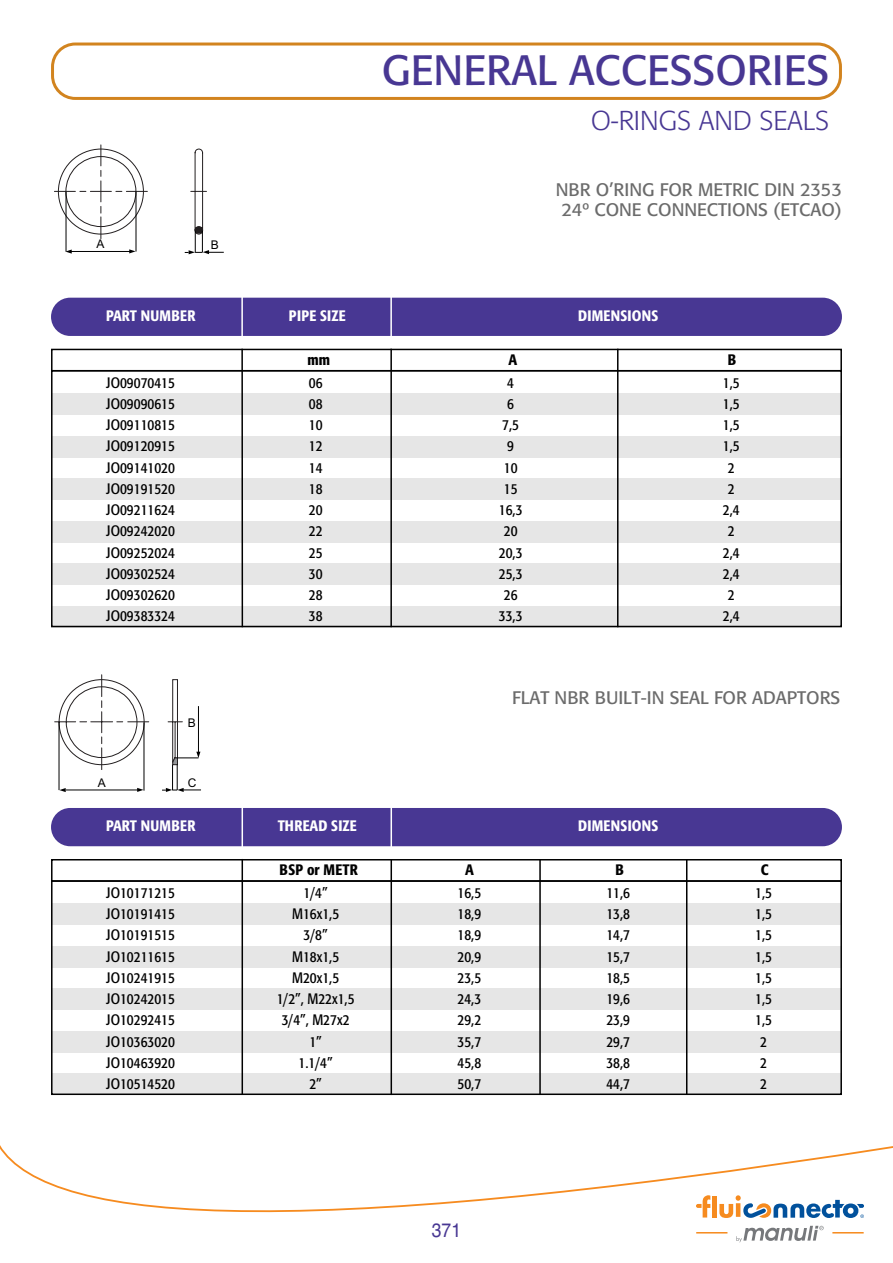
<style>
.page{position:relative;width:893px;height:1263px;background:#fff}
.page>*{position:absolute;margin:0;border:0;box-sizing:border-box;transform-origin:0 0}
.t1{font:42px "Formata";color:#483793}
.t2{font:300 27px "Formata";color:#483793}
.t3{font:19.5px "Helvetica";color:#483793;scale:.9 1}
.t4{font:18px/19.5px "Formata";color:#6b6b6b;text-align:center}
.t5{font:condensed 15px "Formata";color:#000}
.t6{font:500 condensed 15px "Formata";letter-spacing:.02em;color:#fff}
.t7{font:500 condensed 15px "Formata";letter-spacing:.01em;color:#000}
.t8{font:12px "Arial";color:#000}
</style>
<div class="page">
<svg style="left:51px;top:43px;width:791px;height:57px"></svg>
<div style="left:51px;top:859px;width:791px;height:23px;border:2px solid #000"></div>
<div style="left:51px;top:808px;width:791px;height:38px;background:#483793;border-radius:19px"></div>
<div style="left:51px;top:904px;width:791px;height:21px;background:#e6e6e6"></div>
<div style="left:51px;top:946px;width:791px;height:21px;background:#e6e6e6"></div>
<div style="left:51px;top:989px;width:791px;height:21px;background:#e6e6e6"></div>
<div style="left:51px;top:1031px;width:791px;height:21px;background:#e6e6e6"></div>
<div style="left:51px;top:1074px;width:791px;height:21px;background:#e6e6e6"></div>
<div style="left:51px;top:880px;width:791px;height:215px;border:2px solid #000"></div>
<hr style="left:242px;top:859px;width:1px;height:236px;background:#000">
<hr style="left:242px;top:805px;width:1px;height:45px;background:#fff">
<hr style="left:390px;top:806px;width:2px;height:44px;background:#fff">
<hr style="left:391px;top:859px;width:1px;height:236px;background:#000">
<hr style="left:539px;top:859px;width:2px;height:236px;background:#000">
<hr style="left:686px;top:859px;width:1px;height:236px;background:#000">
<svg style="left:54px;top:674px;width:147px;height:118px"></svg>
<div style="left:51px;top:349px;width:791px;height:22px;border:2px solid #000"></div>
<div style="left:51px;top:298px;width:791px;height:38px;background:#483793;border-radius:19px"></div>
<div style="left:51px;top:393px;width:791px;height:22px;background:#e6e6e6"></div>
<div style="left:51px;top:436px;width:791px;height:21px;background:#e6e6e6"></div>
<div style="left:51px;top:478px;width:791px;height:22px;background:#e6e6e6"></div>
<div style="left:51px;top:521px;width:791px;height:21px;background:#e6e6e6"></div>
<div style="left:51px;top:563px;width:791px;height:22px;background:#e6e6e6"></div>
<div style="left:51px;top:606px;width:791px;height:21px;background:#e6e6e6"></div>
<div style="left:51px;top:370px;width:791px;height:257px;border:2px solid #000"></div>
<hr style="left:241px;top:349px;width:2px;height:278px;background:#000">
<hr style="left:241px;top:294px;width:2px;height:46px;background:#fff">
<hr style="left:390px;top:294px;width:2px;height:46px;background:#fff">
<hr style="left:390px;top:349px;width:2px;height:278px;background:#000">
<hr style="left:617px;top:349px;width:1px;height:278px;background:#000">
<svg style="left:54px;top:145px;width:93px;height:94px"></svg>
<hr style="left:66px;top:192px;width:1px;height:60px;background:#000">
<hr style="left:136px;top:192px;width:1px;height:60px;background:#000">
<svg style="left:65px;top:249px;width:7px;height:5px"></svg>
<svg style="left:129px;top:249px;width:7px;height:4px"></svg>
<hr style="left:69px;top:251px;width:62px;height:1px;background:#000">
<svg style="left:185px;top:149px;width:39px;height:105px"></svg>
<svg style="left:0;top:1145px;width:893px;height:98px"></svg>
<hr style="left:712px;top:1195px;width:4px;height:22px;background:#f68b1f">
<svg style="left:696px;top:1195px;width:14px;height:22px"></svg>
<svg style="left:719px;top:1195px;width:145px;height:23px"></svg>
<hr style="left:832px;top:1232px;width:32px;height:1px;background:#f68b1f">
<hr style="left:696px;top:1232px;width:31px;height:1px;background:#f68b1f">
<svg style="left:736px;top:1226px;width:88px;height:16px"></svg>
<h1 class="t1" style="left:382px;top:44px;width:449px">GENERAL ACCESSORIES</h1>
<h2 class="t2" style="left:591px;top:104px;width:239px">O-RINGS AND SEALS</h2>
<p class="t8" style="left:97px;top:237px;width:10px">A</p>
<p class="t8" style="left:211px;top:238px;width:10px">B</p>
<p class="t4" style="left:556px;top:180px;width:288px">NBR O’RING FOR METRIC DIN 2353<br>24º CONE CONNECTIONS (ETCAO)</p>
<p class="t6" style="left:106px;top:310px;width:91px">PART NUMBER</p>
<p class="t6" style="left:289px;top:310px;width:58px">PIPE SIZE</p>
<p class="t6" style="left:578px;top:310px;width:82px">DIMENSIONS</p>
<p class="t7" style="left:307px;top:353px;width:24px">mm</p>
<p class="t7" style="left:508px;top:353px;width:10px">A</p>
<p class="t7" style="left:728px;top:353px;width:10px">B</p>
<p class="t5" style="left:106px;top:373px;width:70px">JO09070415</p>
<p class="t5" style="left:309px;top:373px;width:15px">06</p>
<p class="t5" style="left:507px;top:373px;width:8px">4</p>
<p class="t5" style="left:723px;top:373px;width:18px">1,5</p>
<p class="t5" style="left:106px;top:395px;width:70px">JO09090615</p>
<p class="t5" style="left:309px;top:395px;width:15px">08</p>
<p class="t5" style="left:507px;top:395px;width:8px">6</p>
<p class="t5" style="left:723px;top:395px;width:18px">1,5</p>
<p class="t5" style="left:106px;top:416px;width:70px">JO09110815</p>
<p class="t5" style="left:309px;top:416px;width:15px">10</p>
<p class="t5" style="left:502px;top:416px;width:18px">7,5</p>
<p class="t5" style="left:723px;top:416px;width:18px">1,5</p>
<p class="t5" style="left:106px;top:437px;width:70px">JO09120915</p>
<p class="t5" style="left:309px;top:437px;width:15px">12</p>
<p class="t5" style="left:507px;top:437px;width:8px">9</p>
<p class="t5" style="left:723px;top:437px;width:18px">1,5</p>
<p class="t5" style="left:106px;top:459px;width:70px">JO09141020</p>
<p class="t5" style="left:309px;top:459px;width:15px">14</p>
<p class="t5" style="left:504px;top:459px;width:15px">10</p>
<p class="t5" style="left:728px;top:459px;width:8px">2</p>
<p class="t5" style="left:106px;top:480px;width:70px">JO09191520</p>
<p class="t5" style="left:309px;top:480px;width:15px">18</p>
<p class="t5" style="left:504px;top:480px;width:15px">15</p>
<p class="t5" style="left:728px;top:480px;width:8px">2</p>
<p class="t5" style="left:106px;top:501px;width:70px">JO09211624</p>
<p class="t5" style="left:309px;top:501px;width:15px">20</p>
<p class="t5" style="left:499px;top:501px;width:25px">16,3</p>
<p class="t5" style="left:723px;top:501px;width:18px">2,4</p>
<p class="t5" style="left:106px;top:522px;width:70px">JO09242020</p>
<p class="t5" style="left:309px;top:522px;width:15px">22</p>
<p class="t5" style="left:504px;top:522px;width:15px">20</p>
<p class="t5" style="left:728px;top:522px;width:8px">2</p>
<p class="t5" style="left:106px;top:544px;width:70px">JO09252024</p>
<p class="t5" style="left:309px;top:544px;width:15px">25</p>
<p class="t5" style="left:499px;top:544px;width:25px">20,3</p>
<p class="t5" style="left:723px;top:544px;width:18px">2,4</p>
<p class="t5" style="left:106px;top:565px;width:70px">JO09302524</p>
<p class="t5" style="left:309px;top:565px;width:15px">30</p>
<p class="t5" style="left:499px;top:565px;width:25px">25,3</p>
<p class="t5" style="left:723px;top:565px;width:18px">2,4</p>
<p class="t5" style="left:106px;top:586px;width:70px">JO09302620</p>
<p class="t5" style="left:309px;top:586px;width:15px">28</p>
<p class="t5" style="left:504px;top:586px;width:15px">26</p>
<p class="t5" style="left:728px;top:586px;width:8px">2</p>
<p class="t5" style="left:106px;top:607px;width:70px">JO09383324</p>
<p class="t5" style="left:309px;top:607px;width:15px">38</p>
<p class="t5" style="left:499px;top:607px;width:25px">33,3</p>
<p class="t5" style="left:723px;top:607px;width:18px">2,4</p>
<p class="t8" style="left:188px;top:715px;width:10px">B</p>
<p class="t8" style="left:98px;top:776px;width:10px">A</p>
<p class="t8" style="left:188px;top:776px;width:10px">C</p>
<p class="t4" style="left:512px;top:688px;width:330px">FLAT NBR BUILT-IN SEAL FOR ADAPTORS</p>
<p class="t6" style="left:106px;top:820px;width:91px">PART NUMBER</p>
<p class="t6" style="left:278px;top:820px;width:80px">THREAD SIZE</p>
<p class="t6" style="left:578px;top:820px;width:82px">DIMENSIONS</p>
<p class="t7" style="left:280px;top:864px;width:80px">BSP or METR</p>
<p class="t7" style="left:465px;top:864px;width:10px">A</p>
<p class="t7" style="left:615px;top:864px;width:10px">B</p>
<p class="t7" style="left:761px;top:864px;width:9px">C</p>
<p class="t5" style="left:106px;top:884px;width:70px">JO10171215</p>
<p class="t5" style="left:304px;top:884px;width:26px">1/4”</p>
<p class="t5" style="left:458px;top:884px;width:25px">16,5</p>
<p class="t5" style="left:606px;top:884px;width:25px">11,6</p>
<p class="t5" style="left:755px;top:884px;width:18px">1,5</p>
<p class="t5" style="left:106px;top:905px;width:70px">JO10191415</p>
<p class="t5" style="left:292px;top:905px;width:49px">M16x1,5</p>
<p class="t5" style="left:458px;top:905px;width:25px">18,9</p>
<p class="t5" style="left:606px;top:905px;width:25px">13,8</p>
<p class="t5" style="left:755px;top:905px;width:18px">1,5</p>
<p class="t5" style="left:106px;top:926px;width:70px">JO10191515</p>
<p class="t5" style="left:304px;top:926px;width:26px">3/8”</p>
<p class="t5" style="left:458px;top:926px;width:25px">18,9</p>
<p class="t5" style="left:606px;top:926px;width:25px">14,7</p>
<p class="t5" style="left:755px;top:926px;width:18px">1,5</p>
<p class="t5" style="left:106px;top:947px;width:70px">JO10211615</p>
<p class="t5" style="left:292px;top:947px;width:49px">M18x1,5</p>
<p class="t5" style="left:458px;top:947px;width:25px">20,9</p>
<p class="t5" style="left:606px;top:947px;width:25px">15,7</p>
<p class="t5" style="left:755px;top:947px;width:18px">1,5</p>
<p class="t5" style="left:106px;top:969px;width:70px">JO10241915</p>
<p class="t5" style="left:292px;top:969px;width:49px">M20x1,5</p>
<p class="t5" style="left:458px;top:969px;width:25px">23,5</p>
<p class="t5" style="left:606px;top:969px;width:25px">18,5</p>
<p class="t5" style="left:755px;top:969px;width:18px">1,5</p>
<p class="t5" style="left:106px;top:990px;width:70px">JO10242015</p>
<p class="t5" style="left:277px;top:990px;width:79px">1/2”, M22x1,5</p>
<p class="t5" style="left:458px;top:990px;width:25px">24,3</p>
<p class="t5" style="left:606px;top:990px;width:25px">19,6</p>
<p class="t5" style="left:755px;top:990px;width:18px">1,5</p>
<p class="t5" style="left:106px;top:1011px;width:70px">JO10292415</p>
<p class="t5" style="left:282px;top:1011px;width:69px">3/4”, M27x2</p>
<p class="t5" style="left:458px;top:1011px;width:25px">29,2</p>
<p class="t5" style="left:606px;top:1011px;width:25px">23,9</p>
<p class="t5" style="left:755px;top:1011px;width:18px">1,5</p>
<p class="t5" style="left:106px;top:1033px;width:70px">JO10363020</p>
<p class="t5" style="left:309px;top:1033px;width:14px">1”</p>
<p class="t5" style="left:458px;top:1033px;width:25px">35,7</p>
<p class="t5" style="left:606px;top:1033px;width:25px">29,7</p>
<p class="t5" style="left:760px;top:1033px;width:8px">2</p>
<p class="t5" style="left:106px;top:1054px;width:70px">JO10463920</p>
<p class="t5" style="left:299px;top:1054px;width:36px">1.1/4”</p>
<p class="t5" style="left:458px;top:1054px;width:25px">45,8</p>
<p class="t5" style="left:606px;top:1054px;width:25px">38,8</p>
<p class="t5" style="left:760px;top:1054px;width:8px">2</p>
<p class="t5" style="left:106px;top:1075px;width:70px">JO10514520</p>
<p class="t5" style="left:309px;top:1075px;width:14px">2”</p>
<p class="t5" style="left:458px;top:1075px;width:25px">50,7</p>
<p class="t5" style="left:606px;top:1075px;width:25px">44,7</p>
<p class="t5" style="left:760px;top:1075px;width:8px">2</p>
<h3 class="t3" style="left:432px;top:1219px;width:34px">371</h3>
</div>
